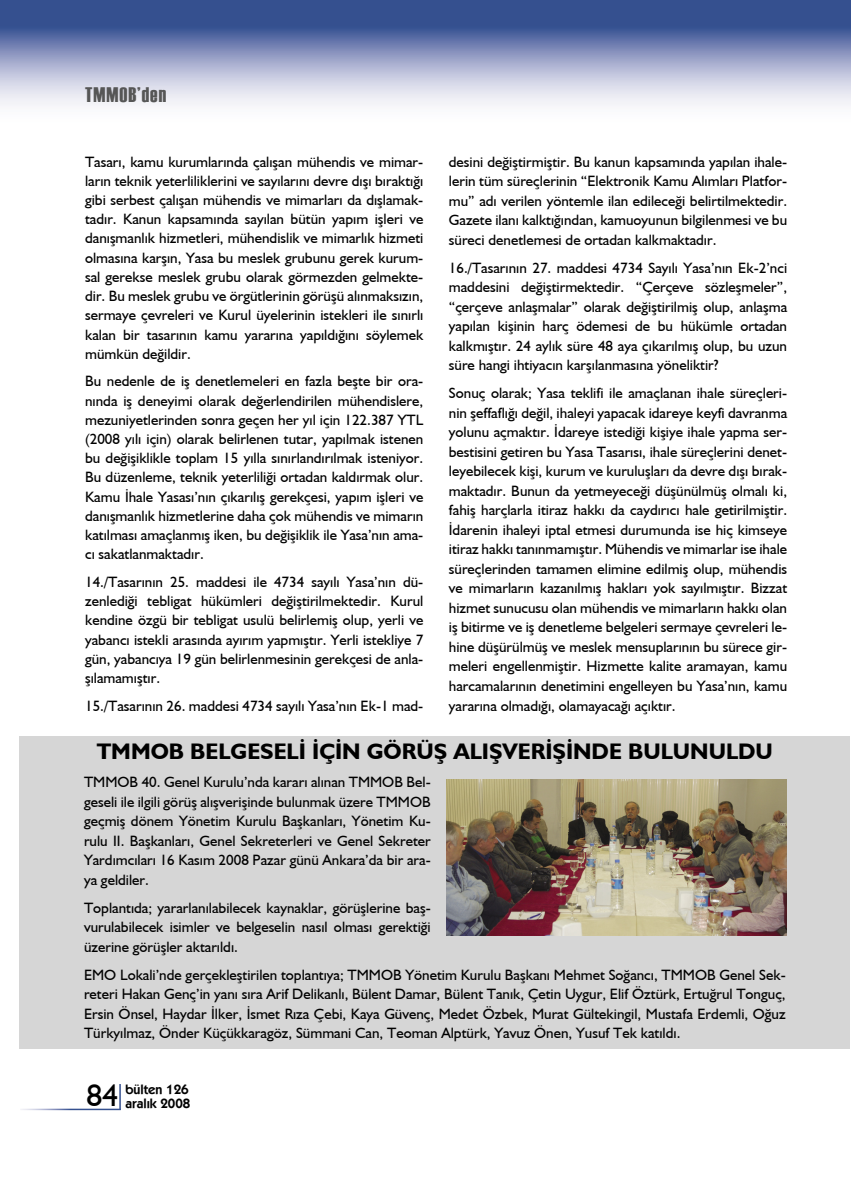
<style>
.page{position:relative;width:851px;height:1191px;background:#fff}
.page>*{position:absolute;margin:0;border:0;box-sizing:border-box;transform-origin:0 0}
.t1{font:31.5px "Humanist 521 BT";color:#000}
.t2{font:700 22.5px "Humanist 521 BT";color:#000}
.t3{font:21px "Haettenschweiler";letter-spacing:.05em;color:#565656}
.t4{font:15px/19.5px "Humanist 521 BT";color:#000;text-align:justify}
.t5{font:600 13.5px/13.5px "Kabel IT Cby BT";color:#000}
</style>
<div class="page">
<svg style="left:0;top:0;width:850px;height:105px;background:#8895bd"></svg>
<hr style="left:119px;top:1084px;width:2px;height:25px;background:#35508f">
<hr style="left:20px;top:1108px;width:101px;height:2px;background:#fff">
<svg style="left:850px;top:0;width:1px;height:105px"></svg>
<div style="left:19px;top:736px;width:830px;height:312px;background:#d6d6d6"></div>
<img style="left:446px;top:779px;width:340px;height:156px">
<h3 class="t3" style="left:85px;top:80px;width:83px">TMMOB’den</h3>
<p class="t4" style="left:449px;top:151px;width:340px">desini değiştirmiştir. Bu kanun kapsamında yapılan ihale&shy;lerin tüm süreçlerinin “Elektronik Kamu Alımları Platfor&shy;mu” adı verilen yöntemle ilan edileceği belirtilmektedir.<br>Gazete ilanı kalktığından, kamuoyunun bilgilenmesi ve bu süreci denetlemesi de ortadan kalkmaktadır.</p>
<p class="t4" style="left:449px;top:257px;width:340px">16./Tasarının 27. maddesi 4734 Sayılı Yasa’nın Ek-2’nci maddesini değiştirmektedir. “Çerçeve sözleşmeler”, “çerçeve anlaşmalar” olarak değiştirilmiş olup, anlaşma yapılan kişinin harç ödemesi de bu hükümle ortadan kalkmıştır. 24 aylık süre 48 aya çıkarılmış olup, bu uzun süre hangi ihtiyacın karşılanmasına yöneliktir?</p>
<p class="t4" style="left:449px;top:383px;width:340px">Sonuç olarak; Yasa teklifi ile amaçlanan ihale süreçleri&shy;nin şeffaflığı değil, ihaleyi yapacak idareye keyfi davranma yolunu açmaktır. İdareye istediği kişiye ihale yapma ser&shy;bestisini getiren bu Yasa Tasarısı, ihale süreçlerini denet&shy;leyebilecek kişi, kurum ve kuruluşları da devre dışı bırak&shy;maktadır. Bunun da yetmeyeceği düşünülmüş olmalı ki, fahiş harçlarla itiraz hakkı da caydırıcı hale getirilmiştir.<br>İdarenin ihaleyi iptal etmesi durumunda ise hiç kimseye itiraz hakkı tanınmamıştır. Mühendis ve mimarlar ise ihale süreçlerinden tamamen elimine edilmiş olup, mühendis ve mimarların kazanılmış hakları yok sayılmıştır. Bizzat hizmet sunucusu olan mühendis ve mimarların hakkı olan iş bitirme ve iş denetleme belgeleri sermaye çevreleri le&shy;hine düşürülmüş ve meslek mensuplarının bu sürece gir&shy;meleri engellenmiştir. Hizmette kalite aramayan, kamu harcamalarının denetimini engelleyen bu Yasa’nın, kamu yararına olmadığı, olamayacağı açıktır.</p>
<h2 class="t2" style="left:97px;top:737px;width:677px">TMMOB BELGESELİ İÇİN GÖRÜŞ ALIŞVERİŞİNDE BULUNULDU</h2>
<p class="t4" style="left:84px;top:772px;width:348px">TMMOB 40. Genel Kurulu’nda kararı alınan TMMOB Bel&shy;geseli ile ilgili görüş alışverişinde bulunmak üzere TMMOB geçmiş dönem Yönetim Kurulu Başkanları, Yönetim Ku&shy;rulu II. Başkanları, Genel Sekreterleri ve Genel Sekreter Yardımcıları 16 Kasım 2008 Pazar günü Ankara’da bir ara&shy;ya geldiler.</p>
<p class="t4" style="left:84px;top:897px;width:348px">Toplantıda; yararlanılabilecek kaynaklar, görüşlerine baş&shy;vurulabilecek isimler ve belgeselin nasıl olması gerektiği üzerine görüşler aktarıldı.</p>
<p class="t4" style="left:84px;top:964px;width:703px">EMO Lokali’nde gerçekleştirilen toplantıya; TMMOB Yönetim Kurulu Başkanı Mehmet Soğancı, TMMOB Genel Sek&shy;reteri Hakan Genç’in yanı sıra Arif Delikanlı, Bülent Damar, Bülent Tanık, Çetin Uygur, Elif Öztürk, Ertuğrul Tonguç, Ersin Önsel, Haydar İlker, İsmet Rıza Çebi, Kaya Güvenç, Medet Özbek, Murat Gültekingil, Mustafa Erdemli, Oğuz Türkyılmaz, Önder Küçükkaragöz, Sümmani Can, Teoman Alptürk, Yavuz Önen, Yusuf Tek katıldı.</p>
<p class="t4" style="left:85px;top:152px;width:340px">Tasarı, kamu kurumlarında çalışan mühendis ve mimar&shy;ların teknik yeterliliklerini ve sayılarını devre dışı bıraktığı gibi serbest çalışan mühendis ve mimarları da dışlamak&shy;tadır. Kanun kapsamında sayılan bütün yapım işleri ve danışmanlık hizmetleri, mühendislik ve mimarlık hizmeti olmasına karşın, Yasa bu meslek grubunu gerek kurum&shy;sal gerekse meslek grubu olarak görmezden gelmekte&shy;dir. Bu meslek grubu ve örgütlerinin görüşü alınmaksızın, sermaye çevreleri ve Kurul üyelerinin istekleri ile sınırlı kalan bir tasarının kamu yararına yapıldığını söylemek mümkün değildir.</p>
<p class="t4" style="left:85px;top:371px;width:340px">Bu nedenle de iş denetlemeleri en fazla beşte bir ora&shy;nında iş deneyimi olarak değerlendirilen mühendislere, mezuniyetlerinden sonra geçen her yıl için 122.387 YTL (2008 yılı için) olarak belirlenen tutar, yapılmak istenen bu değişiklikle toplam 15 yılla sınırlandırılmak isteniyor.<br>Bu düzenleme, teknik yeterliliği ortadan kaldırmak olur.<br>Kamu İhale Yasası’nın çıkarılış gerekçesi, yapım işleri ve danışmanlık hizmetlerine daha çok mühendis ve mimarın katılması amaçlanmış iken, bu değişiklik ile Yasa’nın ama&shy;cı sakatlanmaktadır.</p>
<p class="t4" style="left:85px;top:572px;width:340px">14./Tasarının 25. maddesi ile 4734 sayılı Yasa’nın dü&shy;zenlediği tebligat hükümleri değiştirilmektedir. Kurul kendine özgü bir tebligat usulü belirlemiş olup, yerli ve yabancı istekli arasında ayırım yapmıştır. Yerli istekliye 7 gün, yabancıya 19 gün belirlenmesinin gerekçesi de anla&shy;şılamamıştır.</p>
<p class="t4" style="left:85px;top:695px;width:340px">15./Tasarının 26. maddesi 4734 sayılı Yasa’nın Ek-1 mad-</p>
<h1 class="t1" style="left:86px;top:1076px;width:33px">84</h1>
<p class="t5" style="left:125px;top:1082px;width:66px">bülten 126 aralık 2008</p>
</div>
